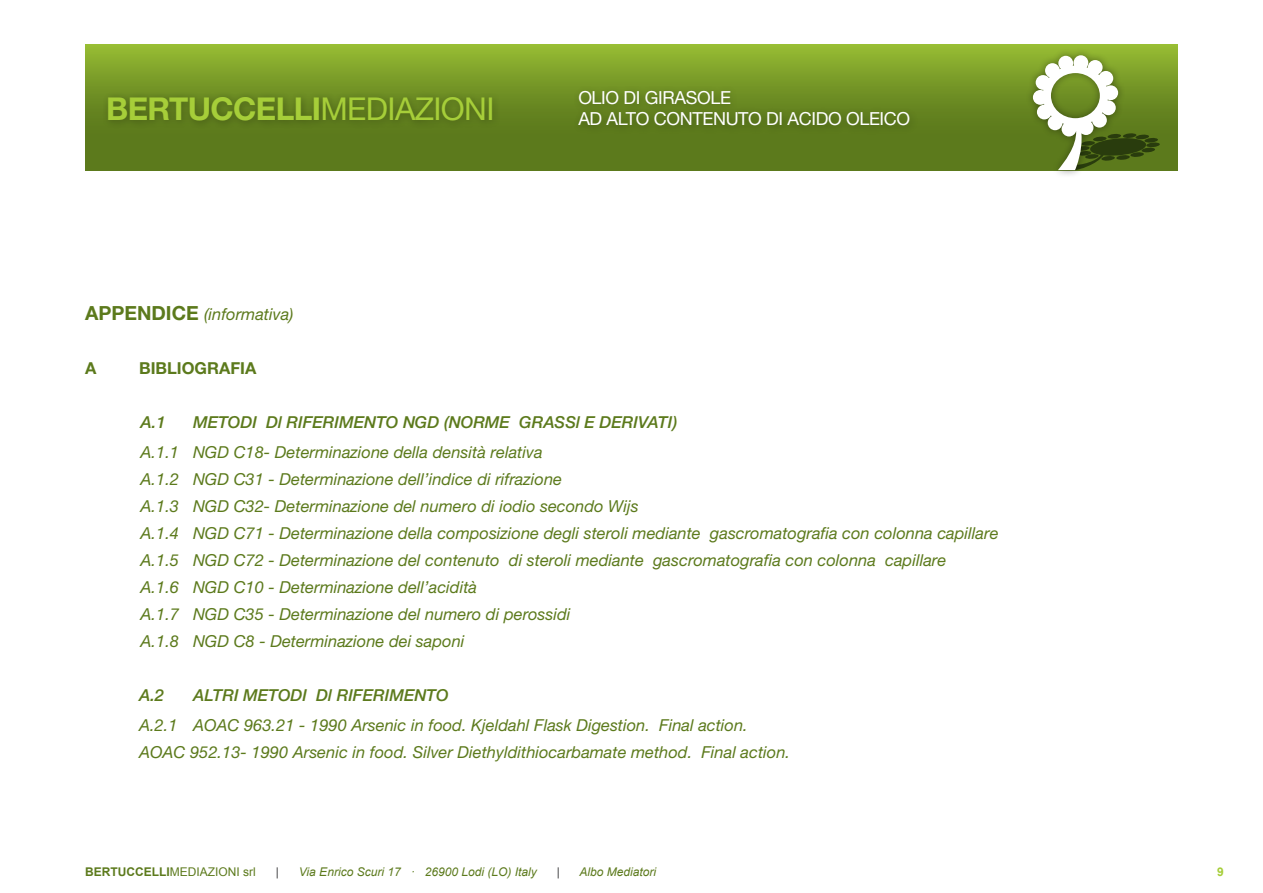
<style>
.page{position:relative;width:1263px;height:893px;background:#fff}
.page>*{position:absolute;margin:0;border:0;box-sizing:border-box;transform-origin:0 0}
.t1{font:700 31.5px "Helvetica Neue";letter-spacing:-.02em;color:#a6ce39}
.t2{font:18px/21.6px "Helvetica Neue";letter-spacing:-.02em;color:#fff}
.t3{font:italic 16.5px/27px "Helvetica Neue";color:#5c7a1c}
.t4{font:italic 500 16.5px "Helvetica Neue";color:#5c7a1c}
.t5{font:700 16.5px "Helvetica Neue";color:#5c7a1c}
.t6{font:italic 12px "Arial";color:#5c7a1c}
.t7{font:12px "Arial";color:#5c7a1c}
.t8{font:italic 12px "Arial";color:#414042}
.t9{font:700 12px "Arial";color:#a6ce39}
.s1{font-weight:400}
.s2{font-weight:700;font-style:normal;font-size:19.5px}
.s3{font-weight:700}
</style>
<div class="page">
<div style="left:85px;top:45px;width:1093px;height:125px;background:linear-gradient(to bottom,#8cb030,#4f6b17)"></div>
<div style="left:102px;top:90px;width:400px;height:40px;background:#000;opacity:.3"></div>
<div style="left:573px;top:84px;width:345px;height:51px;background:#000;opacity:.3"></div>
<div style="left:1025px;top:48px;width:101px;height:130px;background:#000;opacity:.4"></div>
<svg style="left:1033px;top:55px;width:127px;height:115px"></svg>
<h1 class="t1" style="left:106px;top:89px;width:390px">BERTUCCELLI<span class="s1">MEDIAZIONI</span></h1>
<p class="t2" style="left:578px;top:86px;width:333px">OLIO DI GIRASOLE<br>AD ALTO CONTENUTO DI ACIDO OLEICO</p>
<p class="t3" style="left:85px;top:301px;width:210px"><span class="s2">APPENDICE</span> (informativa)</p>
<p class="t5" style="left:85px;top:358px;width:13px">A</p>
<p class="t5" style="left:139px;top:358px;width:119px">BIBLIOGRAFIA</p>
<p class="t4" style="left:141px;top:413px;width:27px">A.1</p>
<p class="t4" style="left:193px;top:413px;width:486px">METODI Dl RIFERIMENTO NGD (NORME GRASSl E DERIVATI)</p>
<p class="t3" style="left:141px;top:439px;width:859px">A.1.1 NGD C18- Determinazione della densità relativa<br>A.1.2 NGD C31 - Determinazione dell’indice di rifrazione<br>A.1.3 NGD C32- Determinazione del numero di iodio secondo Wijs<br>A.1.4 NGD C71 - Determinazione della composizione degli steroli mediante gascromatografia con colonna capillare A.1.5 NGD C72 - Determinazione del contenuto di steroli mediante gascromatografia con colonna capillare<br>A.1.6 NGD C10 - Determinazione dell’acidità<br>A.1.7 NGD C35 - Determinazione del numero di perossidi<br>A.1.8 NGD C8 - Determinazione dei saponi</p>
<p class="t4" style="left:139px;top:685px;width:27px">A.2</p>
<p class="t4" style="left:193px;top:685px;width:257px">ALTRI METODI Dl RIFERIMENTO</p>
<p class="t3" style="left:139px;top:711px;width:653px">A.2.1 AOAC 963.21 - 1990 Arsenic in food. Kjeldahl Flask Digestion. Final action.<br>AOAC 952.13- 1990 Arsenic in food. Silver Diethyldithiocarbamate method. Final action.</p>
<p class="t7" style="left:85px;top:864px;width:172px"><span class="s3">BERTUCCELLI</span>MEDIAZIONI srl</p>
<p class="t8" style="left:276px;top:864px;width:5px">|</p>
<p class="t6" style="left:299px;top:864px;width:239px">Via Enrico Scuri 17 · 26900 Lodi (LO) Italy</p>
<p class="t8" style="left:557px;top:864px;width:5px">|</p>
<p class="t6" style="left:579px;top:864px;width:78px">Albo Mediatori</p>
<p class="t9" style="left:1217px;top:864px;width:8px">9</p>
</div>
